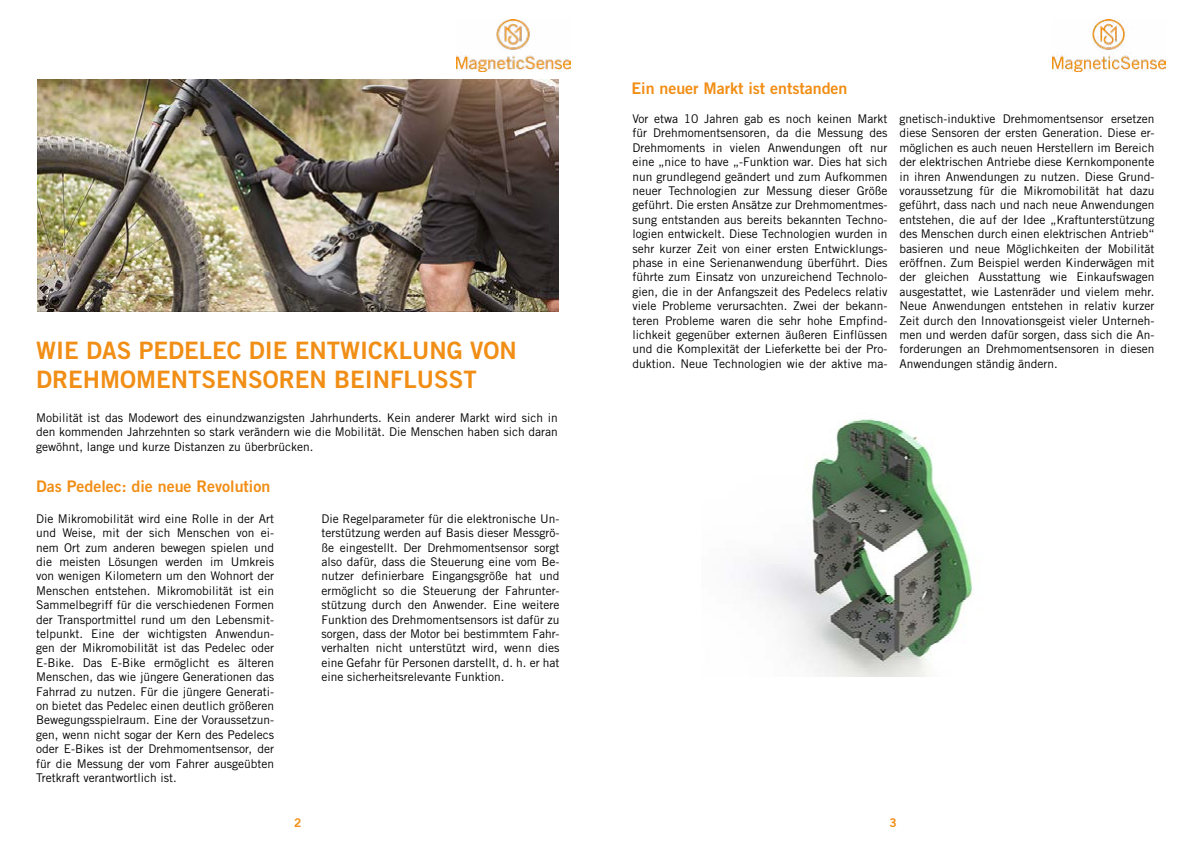
<style>
.page{position:relative;width:1191px;height:842px;background:#fff}
.page>*{position:absolute;margin:0;border:0;box-sizing:border-box;transform-origin:0 0}
.t1{font:24px/28.8px "Trade Gothic Bold Two";color:#f18e15}
.t2{font:16px "Trade Gothic Bold Two";color:#f18e15}
.t3{font:12px/14.4px "Trade Gothic";color:#000;text-align:justify}
.t4{font:12px "Trade Gothic Bold Two";color:#f18e15}
</style>
<div class="page">
<img style="left:456px;top:20px;width:114px;height:52px">
<img style="left:1052px;top:20px;width:113px;height:52px">
<img style="left:38px;top:79px;width:521px;height:232px">
<img style="left:747px;top:419px;width:225px;height:258px">
<h1 class="t1" style="left:36px;top:336px;width:482px">WIE DAS PEDELEC DIE ENTWICKLUNG VON<br>DREHMOMENTSENSOREN BEINFLUSST</h1>
<p class="t3" style="left:36px;top:410px;width:523px">Mobilität ist das Modewort des einundzwanzigsten Jahrhunderts. Kein anderer Markt wird sich in den kommenden Jahrzehnten so stark verändern wie die Mobilität. Die Menschen haben sich daran gewöhnt, lange und kurze Distanzen zu überbrücken.</p>
<h2 class="t2" style="left:36px;top:476px;width:236px">Das Pedelec: die neue Revolution</h2>
<p class="t3" style="left:36px;top:511px;width:240px">Die Mikromobilität wird eine Rolle in der Art und Weise, mit der sich Menschen von ei&shy;nem Ort zum anderen bewegen spielen und die meisten Lösungen werden im Umkreis von wenigen Kilometern um den Wohnort der Menschen entstehen. Mikromobilität ist ein Sammelbegriff für die verschiedenen Formen der Transportmittel rund um den Lebensmit&shy;telpunkt. Eine der wichtigsten Anwendun&shy;gen der Mikromobilität ist das Pedelec oder E-Bike. Das E-Bike ermöglicht es älteren Menschen, das wie jüngere Generationen das Fahrrad zu nutzen. Für die jüngere Generati&shy;on bietet das Pedelec einen deutlich größeren Bewegungsspielraum. Eine der Voraussetzun&shy;gen, wenn nicht sogar der Kern des Pedelecs oder E-Bikes ist der Drehmomentsensor, der für die Messung der vom Fahrer ausgeübten Tretkraft verantwortlich ist.</p>
<p class="t3" style="left:321px;top:511px;width:240px">Die Regelparameter für die elektronische Un&shy;terstützung werden auf Basis dieser Messgrö&shy;ße eingestellt. Der Drehmomentsensor sorgt also dafür, dass die Steuerung eine vom Be&shy;nutzer definierbare Eingangsgröße hat und ermöglicht so die Steuerung der Fahrunter&shy;stützung durch den Anwender. Eine weitere Funktion des Drehmomentsensors ist dafür zu sorgen, dass der Motor bei bestimmtem Fahr&shy;verhalten nicht unterstützt wird, wenn dies eine Gefahr für Personen darstellt, d. h. er hat eine sicherheitsrelevante Funktion.</p>
<h2 class="t2" style="left:631px;top:78px;width:217px">Ein neuer Markt ist entstanden</h2>
<p class="t3" style="left:632px;top:111px;width:256px">Vor etwa 10 Jahren gab es noch keinen Markt für Drehmomentsensoren, da die Messung des Drehmoments in vielen Anwendungen oft nur eine „nice to have „-Funktion war. Dies hat sich nun grundlegend geändert und zum Aufkommen neuer Technologien zur Messung dieser Größe geführt. Die ersten Ansätze zur Drehmomentmes&shy;sung entstanden aus bereits bekannten Techno&shy;logien entwickelt. Diese Technologien wurden in sehr kurzer Zeit von einer ersten Entwicklungs&shy;phase in eine Serienanwendung überführt. Dies führte zum Einsatz von unzureichend Technolo&shy;gien, die in der Anfangszeit des Pedelecs relativ viele Probleme verursachten. Zwei der bekann&shy;teren Probleme waren die sehr hohe Empfind&shy;lichkeit gegenüber externen äußeren Einflüssen und die Komplexität der Lieferkette bei der Pro&shy;duktion. Neue Technologien wie der aktive ma-</p>
<p class="t3" style="left:899px;top:111px;width:256px">gnetisch-induktive Drehmomentsensor ersetzen diese Sensoren der ersten Generation. Diese er&shy;möglichen es auch neuen Herstellern im Bereich der elektrischen Antriebe diese Kernkomponente in ihren Anwendungen zu nutzen. Diese Grund&shy;voraussetzung für die Mikromobilität hat dazu geführt, dass nach und nach neue Anwendungen entstehen, die auf der Idee „Kraftunterstützung des Menschen durch einen elektrischen Antrieb“ basieren und neue Möglichkeiten der Mobilität eröffnen. Zum Beispiel werden Kinderwägen mit der gleichen Ausstattung wie Einkaufswagen ausgestattet, wie Lastenräder und vielem mehr.<br>Neue Anwendungen entstehen in relativ kurzer Zeit durch den Innovationsgeist vieler Unterneh&shy;men und werden dafür sorgen, dass sich die An&shy;forderungen an Drehmomentsensoren in diesen Anwendungen ständig ändern.</p>
<p class="t4" style="left:294px;top:815px;width:9px">2</p>
<p class="t4" style="left:889px;top:815px;width:9px">3</p>
</div>
